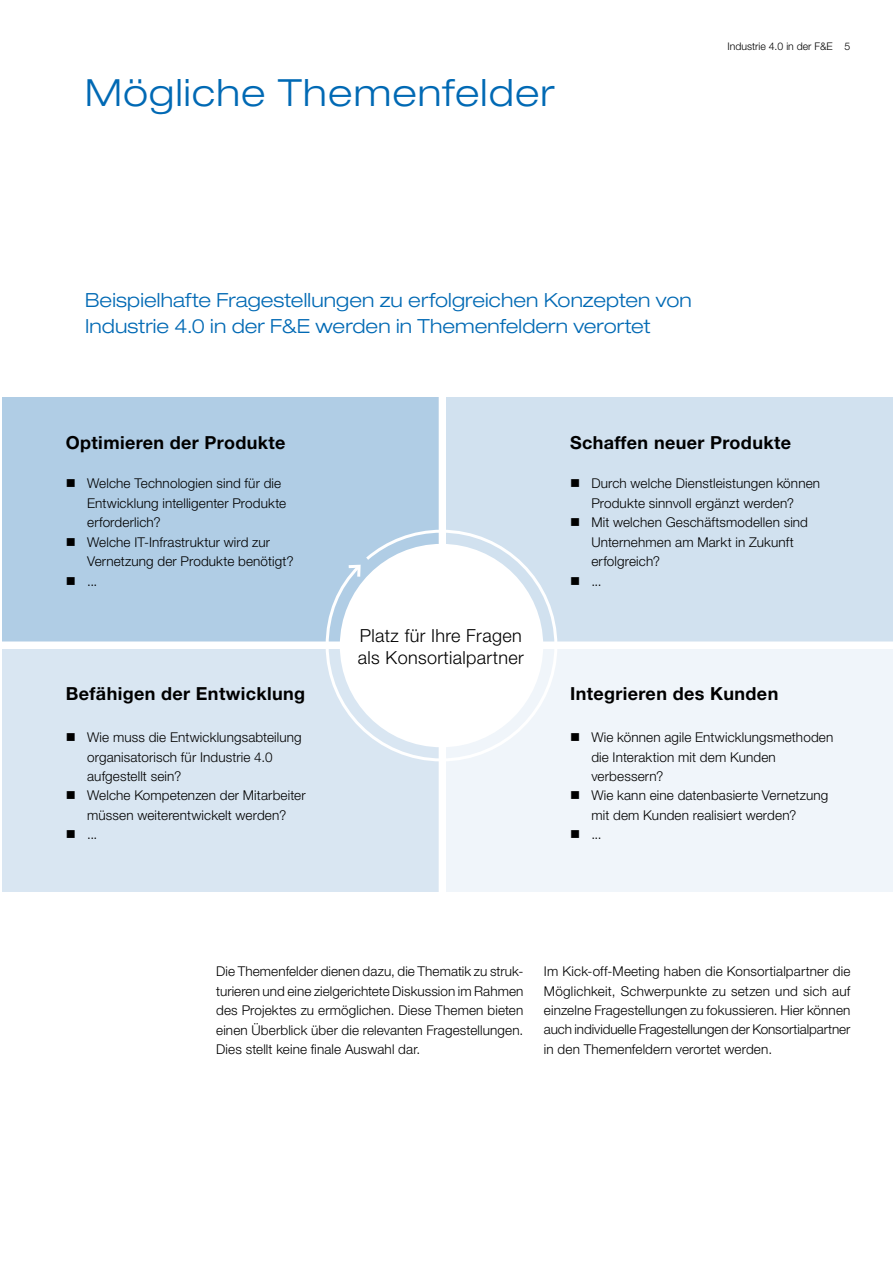
<style>
.page{position:relative;width:893px;height:1263px;background:#fff}
.page>*{position:absolute;margin:0;border:0;box-sizing:border-box;transform-origin:0 0}
.t1{font:300 expanded 37.5px "Helvetica Neue LT Std";letter-spacing:.035em;color:#0069b4}
.t2{font:300 expanded 19.5px/25.5px "Helvetica Neue LT Std";letter-spacing:.005em;color:#0069b4}
.t3{font:700 18px "Helvetica Neue LT Std";letter-spacing:.02em;color:#000}
.t4{font:300 18px/21px "Helvetica Neue LT Std";letter-spacing:.02em;color:#000}
.t5{font:300 13.5px/19.5px "Helvetica Neue LT Std";letter-spacing:.01em;color:#000}
.t6{font:300 10.5px "Helvetica Neue LT Std";color:#000}
</style>
<div class="page">
<div style="left:2px;top:398px;width:439px;height:247px;background:#b0cde5"></div>
<div style="left:2px;top:644px;width:439px;height:248px;background:#d9e6f2"></div>
<div style="left:438px;top:398px;width:455px;height:247px;background:#d1e1ef"></div>
<div style="left:438px;top:644px;width:455px;height:248px;background:#eaf1f8"></div>
<div style="left:0;top:641px;width:893px;height:8px;background:#fff"></div>
<div style="left:438px;top:391px;width:8px;height:505px;background:#fff"></div>
<svg style="left:324px;top:528px;width:235px;height:235px"></svg>
<svg style="left:346px;top:563px;width:16px;height:17px"></svg>
<h1 class="t1" style="left:85px;top:70px;width:471px">Mögliche Themenfelder</h1>
<p class="t6" style="left:727px;top:40px;width:125px">Industrie 4.0 in der F&amp;E 5</p>
<h2 class="t2" style="left:85px;top:287px;width:608px">Beispielhafte Fragestellungen zu erfolgreichen Konzepten von<br>Industrie 4.0 in der F&amp;E werden in Themenfeldern verortet</h2>
<h3 class="t3" style="left:66px;top:431px;width:221px">Optimieren der Produkte</h3>
<p class="t5" style="left:87px;top:474px;width:201px;text-indent:-21px">■ Welche Technologien sind für die<br>Entwicklung intelligenter Produkte erforderlich?</p>
<p class="t5" style="left:87px;top:532px;width:208px;text-indent:-21px">■ Welche IT-Infrastruktur wird zur<br>Vernetzung der Produkte benötigt?</p>
<p class="t5" style="left:66px;top:571px;width:33px">■ ...</p>
<h3 class="t3" style="left:66px;top:682px;width:241px">Befähigen der Entwicklung</h3>
<p class="t5" style="left:87px;top:727px;width:216px;text-indent:-21px">■ Wie muss die Entwicklungsabteilung organisatorisch für Industrie 4.0 aufgestellt sein?</p>
<p class="t5" style="left:66px;top:786px;width:241px;text-align:center">■ Welche Kompetenzen der Mitarbeiter müssen weiterentwickelt werden?</p>
<p class="t5" style="left:66px;top:825px;width:33px">■ ...</p>
<h3 class="t4" style="left:358px;top:625px;width:167px">Platz für Ihre Fragen als Konsortialpartner</h3>
<h3 class="t3" style="left:570px;top:431px;width:222px">Schaffen neuer Produkte</h3>
<p class="t5" style="left:570px;top:474px;width:252px;text-align:center">■ Durch welche Dienstleistungen können<br>Produkte sinnvoll ergänzt werden?</p>
<p class="t5" style="left:591px;top:513px;width:218px;text-indent:-21px">■ Mit welchen Geschäftsmodellen sind<br>Unternehmen am Markt in Zukunft erfolgreich?</p>
<p class="t5" style="left:570px;top:571px;width:33px">■ ...</p>
<h3 class="t3" style="left:570px;top:682px;width:210px">Integrieren des Kunden</h3>
<p class="t5" style="left:591px;top:727px;width:244px;text-indent:-21px">■ Wie können agile Entwicklungsmethoden die Interaktion mit dem Kunden verbessern?</p>
<p class="t5" style="left:591px;top:786px;width:239px;text-indent:-21px">■ Wie kann eine datenbasierte Vernetzung mit dem Kunden realisiert werden?</p>
<p class="t5" style="left:570px;top:825px;width:33px">■ ...</p>
<p class="t5" style="left:216px;top:961px;width:309px;text-align:justify">Die Themenfelder dienen dazu, die Thematik zu struk&shy;turieren und eine zielgerichtete Diskussion im Rahmen des Projektes zu ermöglichen. Diese Themen bieten einen Überblick über die relevanten Fragestellungen.<br>Dies stellt keine finale Auswahl dar.</p>
<p class="t5" style="left:544px;top:961px;width:308px;text-align:justify">Im Kick-off-Meeting haben die Konsortialpartner die Möglichkeit, Schwerpunkte zu setzen und sich auf einzelne Fragestellungen zu fokussieren. Hier können auch individuelle Fragestellungen der Konsortialpartner in den Themenfeldern verortet werden.</p>
</div>
